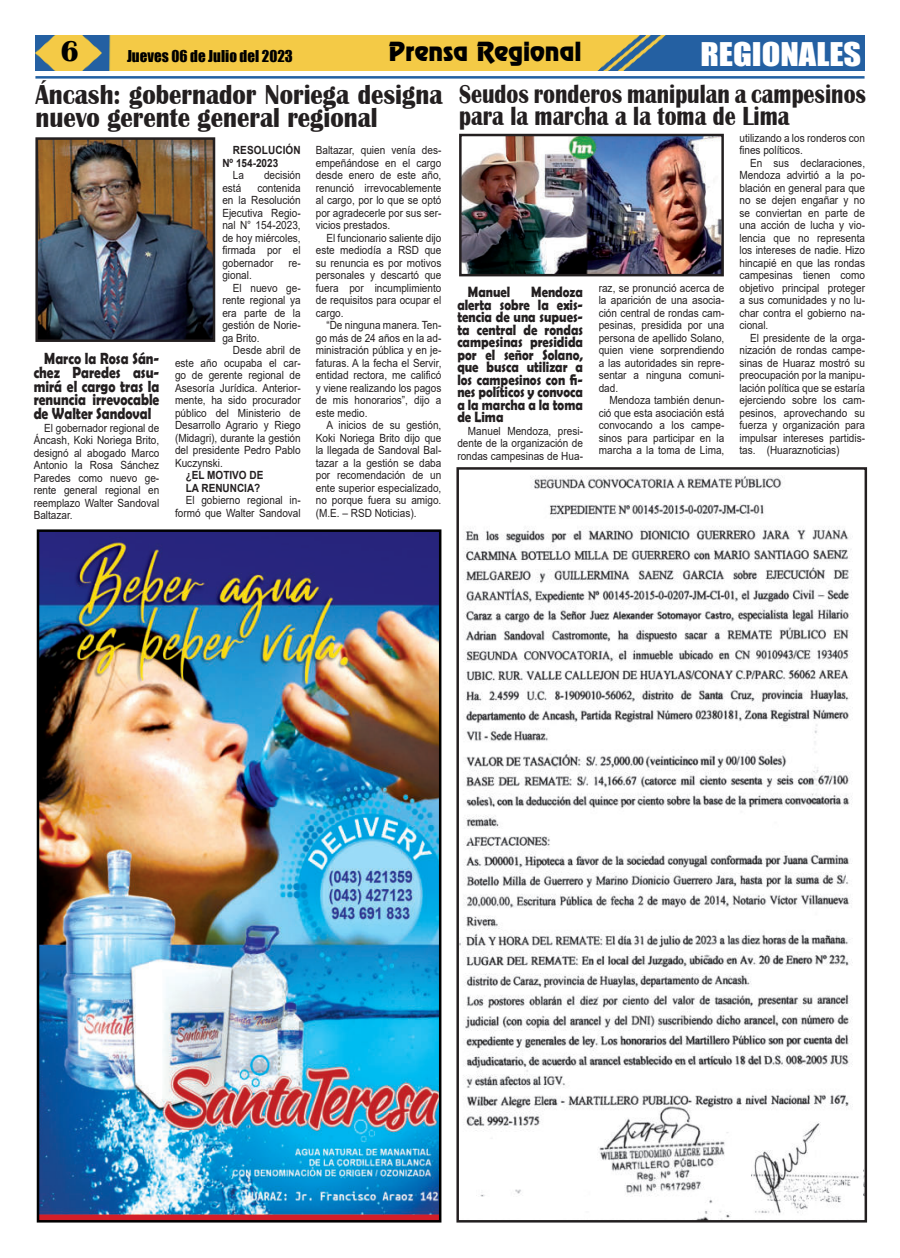
<style>
.page{position:relative;width:900px;height:1258px;background:#fff}
.page>*{position:absolute;margin:0;border:0;box-sizing:border-box;transform-origin:0 0}
.t1{font:30px "Impact";color:#fff;scale:1.14 1}
.t2{font:700 30px "Britannic";color:#000}
.t3{font:700 28.12px/23.8px "Britannic";color:#231f20;scale:.88 1}
.t4{font:700 27px/22.5px "Britannic";color:#231f20;scale:.82 1}
.t5{font:23.75px "Renfrew Normal";color:#000}
.t6{font:700 16.25px/13.8px "Berlin Sans FB Demi";color:#231f20;text-align:justify;scale:.83 1}
.t7{font:700 15px/12.5px "Berlin Sans FB Demi";color:#231f20;text-align:justify;scale:.85 1}
.t8{font:15px "Impact";color:#000}
.t9{font:11.25px/12.5px "Arial";color:#231f20;text-align:justify;scale:.89 1}
.t10{font:700 11.25px/12.5px "Arial";color:#231f20;scale:.89 1}
</style>
<div class="page">
<img style="left:35px;top:35px;width:830px;height:36px">
<hr style="left:35px;top:76px;width:830px;height:3px;background:#2361a2">
<img style="left:460px;top:475px;width:393px;height:743px">
<div style="left:456px;top:467px;width:411px;height:755px;border:3px solid #231f20"></div>
<img style="left:41px;top:533px;width:396px;height:685px">
<div style="left:37px;top:529px;width:404px;height:693px;border:3px solid #000"></div>
<img style="left:39px;top:141px;width:172px;height:197px">
<div style="left:35px;top:137px;width:180px;height:205px;border:3px solid #231f20"></div>
<img style="left:751px;top:1116px;width:108px;height:102px">
<img style="left:463px;top:138px;width:257px;height:134px">
<div style="left:459px;top:134px;width:265px;height:142px;border:3px solid #231f20"></div>
<h1 class="t2" style="left:61px;top:36px;width:20px">6</h1>
<h3 class="t8" style="left:127px;top:48px;width:167px">Jueves 06 de Julio del 2023</h3>
<h3 class="t5" style="left:389px;top:41px;width:194px">Prensa Regional</h3>
<h1 class="t1" style="left:700px;top:38px;width:143px">REGIONALES</h1>
<h2 class="t3" style="left:35px;top:82px;width:464px">Áncash: gobernador Noriega designa nuevo gerente general regional</h2>
<h3 class="t4" style="left:459px;top:82px;width:498px">Seudos ronderos manipulan a campesinos para la marcha a la toma de Lima</h3>
<p class="t9" style="left:739px;top:133px;width:143px">utilizando a los ronderos con fines políticos.</p>
<p class="t9" style="left:739px;top:158px;width:143px;text-indent:11px">En sus declaraciones, Mendoza advirtió a la po&shy;blación en general para que no se dejen engañar y no se conviertan en parte de una acción de lucha y vio&shy;lencia que no representa los intereses de nadie. Hizo hincapié en que las rondas campesinas tienen como objetivo principal proteger a sus comunidades y no lu&shy;char contra el gobierno na&shy;cional.</p>
<p class="t9" style="left:739px;top:333px;width:143px;text-indent:11px">El presidente de la orga&shy;nización de rondas campe&shy;sinas de Huaraz mostró su preocupación por la manipu&shy;lación política que se estaría ejerciendo sobre los cam&shy;pesinos, aprovechando su fuerza y organización para impulsar intereses partidis&shy;tas. (Huaraznoticias)</p>
<p class="t10" style="left:222px;top:145px;width:90px;text-indent:11px">RESOLUCIÓN<br>Nº 154-2023</p>
<p class="t9" style="left:233px;top:170px;width:14px">La</p>
<p class="t9" style="left:264px;top:170px;width:43px">decisión</p>
<p class="t9" style="left:222px;top:183px;width:23px">está</p>
<p class="t9" style="left:316px;top:145px;width:143px">Baltazar, quien venía des&shy;empeñándose en el cargo desde enero de este año, renunció irrevocablemente al cargo, por lo que se optó por agradecerle por sus ser&shy;vicios prestados.</p>
<p class="t9" style="left:316px;top:233px;width:143px;text-indent:11px">El funcionario saliente dijo este mediodía a RSD que su renuncia es por motivos personales y descartó que fuera por incumplimiento de requisitos para ocupar el cargo.</p>
<p class="t9" style="left:316px;top:320px;width:143px;text-indent:11px">“De ninguna manera. Ten&shy;go más de 24 años en la ad&shy;ministración pública y en je&shy;faturas. A la fecha el Servir, entidad rectora, me calificó y viene realizando los pagos de mis honorarios”, dijo a este medio.</p>
<p class="t9" style="left:316px;top:420px;width:143px;text-indent:11px">A inicios de su gestión, Koki Noriega Brito dijo que la llegada de Sandoval Bal&shy;tazar a la gestión se daba por recomendación de un ente superior especializado, no porque fuera su amigo. (M.E. – RSD Noticias).</p>
<p class="t9" style="left:222px;top:183px;width:90px;text-indent:35px">contenida en la Resolución Ejecutiva Regio&shy;nal N° 154-2023, de hoy miércoles, firmada por el gobernador</p>
<p class="t9" style="left:289px;top:258px;width:15px">re-</p>
<p class="t9" style="left:222px;top:270px;width:35px">gional.</p>
<p class="t9" style="left:233px;top:283px;width:78px">El nuevo ge-</p>
<p class="t9" style="left:222px;top:295px;width:90px">rente regional ya</p>
<p class="t9" style="left:222px;top:308px;width:90px">era parte de la</p>
<p class="t9" style="left:222px;top:320px;width:90px">gestión de Norie-</p>
<p class="t9" style="left:222px;top:333px;width:43px">ga Brito.</p>
<p class="t9" style="left:233px;top:345px;width:78px">Desde abril de</p>
<p class="t9" style="left:175px;top:358px;width:143px">este año ocupaba el car-</p>
<p class="t9" style="left:175px;top:370px;width:143px">go de gerente regional de</p>
<p class="t9" style="left:175px;top:383px;width:143px">Asesoría Jurídica. Anterior-</p>
<p class="t9" style="left:175px;top:395px;width:143px">mente, ha sido procurador</p>
<p class="t9" style="left:175px;top:408px;width:143px">público del Ministerio de</p>
<p class="t9" style="left:175px;top:420px;width:143px">Desarrollo Agrario y Riego</p>
<p class="t9" style="left:175px;top:433px;width:143px">(Midagri), durante la gestión</p>
<p class="t9" style="left:175px;top:445px;width:143px">del presidente Pedro Pablo</p>
<p class="t9" style="left:175px;top:458px;width:55px">Kuczynski.</p>
<p class="t10" style="left:186px;top:470px;width:89px">¿EL MOTIVO DE<br>LA RENUNCIA?</p>
<p class="t9" style="left:175px;top:495px;width:143px;text-align:right">El gobierno regional in&shy;formó que Walter Sandoval</p>
<p class="t9" style="left:599px;top:282px;width:143px">raz, se pronunció acerca de la aparición de una asocia&shy;ción central de rondas cam&shy;pesinas, presidida por una persona de apellido Solano, quien viene sorprendiendo a las autoridades sin repre&shy;sentar a ninguna comuni&shy;dad.</p>
<p class="t9" style="left:599px;top:395px;width:143px;text-indent:11px">Mendoza también denun&shy;ció que esta asociación está convocando a los campe&shy;sinos para participar en la marcha a la toma de Lima,</p>
<h3 class="t7" style="left:457px;top:287px;width:149px;text-indent:74px">Mendoza alerta sobre la exis&shy;tencia de una supues&shy;ta central de rondas campesinas presidida por el señor Solano, que busca utilizar a los campesinos con fi&shy;nes políticos y convoca a la marcha a la toma de Lima</h3>
<p class="t9" style="left:457px;top:426px;width:143px;text-indent:11px">Manuel Mendoza, presi&shy;dente de la organización de rondas campesinas de Hua-</p>
<h3 class="t7" style="left:468px;top:287px;width:51px">Manuel</h3>
<h3 class="t6" style="left:34px;top:352px;width:153px;text-indent:11px">Marco la Rosa Sán&shy;chez Paredes asu&shy;mirá el cargo tras la renuncia irrevocable de Walter Sandoval</h3>
<p class="t9" style="left:34px;top:422px;width:143px;text-indent:11px">El gobernador regional de Áncash, Koki Noriega Brito, designó al abogado Marco Antonio la Rosa Sánchez Paredes como nuevo ge&shy;rente general regional en reemplazo Walter Sandoval Baltazar.</p>
</div>
